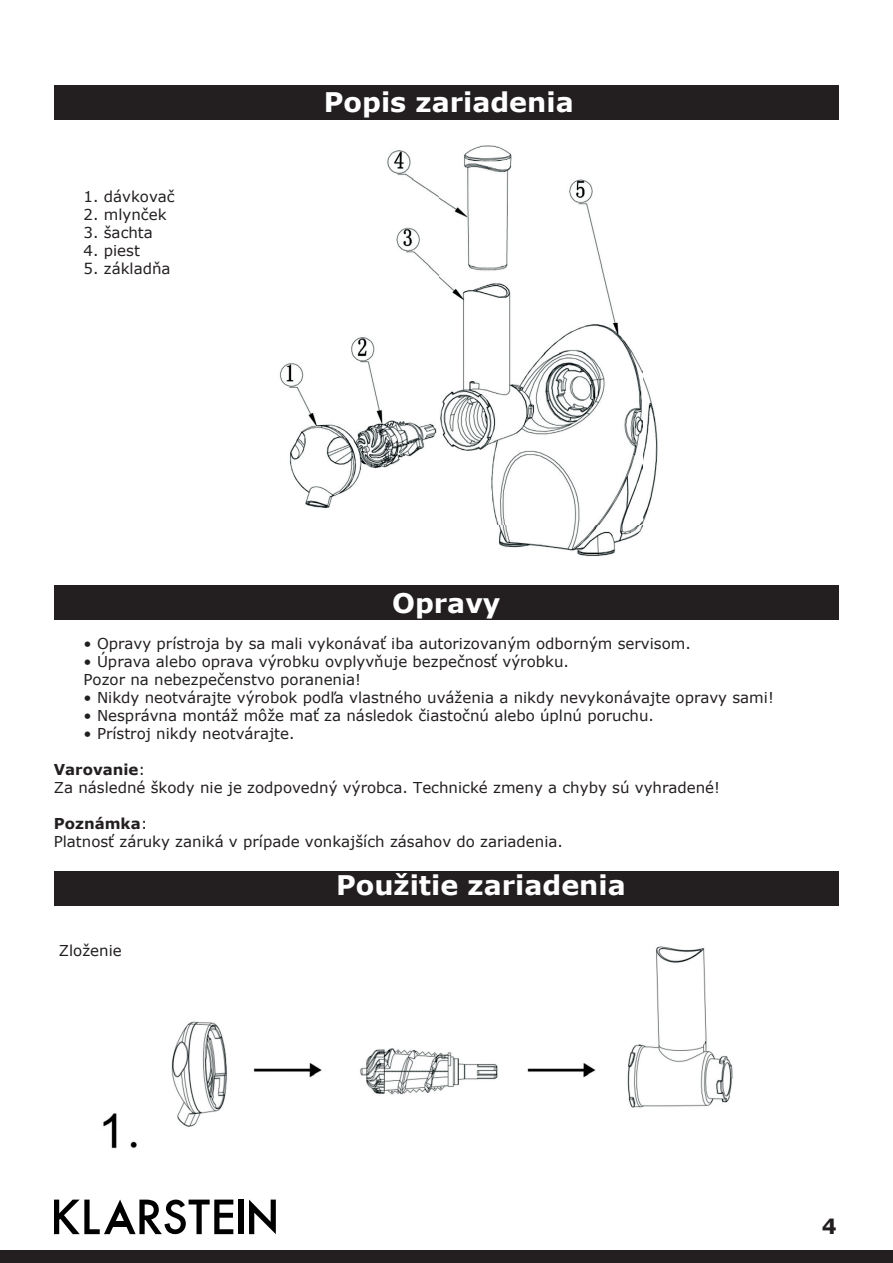
<style>
.page{position:relative;width:893px;height:1263px;background:#fff}
.page>*{position:absolute;margin:0;border:0;box-sizing:border-box;transform-origin:0 0}
.t1{font:700 27px "Verdana";color:#fff}
.t2{font:700 21px "Verdana";color:#231f20}
.t3{font:15px/18px "Verdana";color:#231f20}
.t4{font:15px "Verdana";color:#221e1f}
.s1{font-weight:700}
</style>
<div class="page">
<div style="left:0;top:1251px;width:893px;height:12px;background:#231f20"></div>
<div style="left:239px;top:1199px;width:5px;height:35px;background:#000"></div>
<svg style="left:54px;top:1199px;width:179px;height:35px"></svg>
<div style="left:110px;top:1221px;width:19px;height:6px;background:#000"></div>
<svg style="left:249px;top:1199px;width:27px;height:35px"></svg>
<div style="left:54px;top:85px;width:785px;height:34px;background:#231f20"></div>
<div style="left:54px;top:586px;width:785px;height:34px;background:#231f20"></div>
<img style="left:279px;top:145px;width:379px;height:412px">
<img style="left:103px;top:1021px;width:371px;height:128px">
<img style="left:474px;top:946px;width:259px;height:162px">
<div style="left:54px;top:871px;width:785px;height:34px;background:#231f20"></div>
<p class="t3" style="left:84px;top:187px;width:93px">1. dávkovač</p>
<p class="t3" style="left:84px;top:205px;width:84px">2. mlynček</p>
<p class="t3" style="left:84px;top:223px;width:71px">3. šachta</p>
<p class="t3" style="left:84px;top:241px;width:58px">4. piest</p>
<p class="t3" style="left:84px;top:259px;width:89px">5. základňa</p>
<h1 class="t1" style="left:324px;top:83px;width:251px">Popis zariadenia</h1>
<h1 class="t1" style="left:392px;top:584px;width:110px">Opravy</h1>
<p class="t3" style="left:84px;top:634px;width:609px">• Opravy prístroja by sa mali vykonávať iba autorizovaným odborným servisom.</p>
<p class="t3" style="left:84px;top:652px;width:487px">• Úprava alebo oprava výrobku ovplyvňuje bezpečnosť výrobku.<br>Pozor na nebezpečenstvo poranenia!</p>
<p class="t3" style="left:84px;top:688px;width:692px">• Nikdy neotvárajte výrobok podľa vlastného uváženia a nikdy nevykonávajte opravy sami!</p>
<p class="t3" style="left:84px;top:706px;width:572px">• Nesprávna montáž môže mať za následok čiastočnú alebo úplnú poruchu.</p>
<p class="t3" style="left:84px;top:724px;width:212px">• Prístroj nikdy neotvárajte.</p>
<p class="t3" style="left:54px;top:760px;width:668px"><span class="s1">Varovanie</span>:<br>Za následné škody nie je zodpovedný výrobca. Technické zmeny a chyby sú vyhradené!</p>
<p class="t3" style="left:54px;top:814px;width:511px"><span class="s1">Poznámka</span>:<br>Platnosť záruky zaniká v prípade vonkajších zásahov do zariadenia.</p>
<h1 class="t1" style="left:336px;top:865px;width:291px">Použitie zariadenia</h1>
<p class="t4" style="left:59px;top:940px;width:64px">Zloženie</p>
<h2 class="t2" style="left:822px;top:1212px;width:16px">4</h2>
</div>
